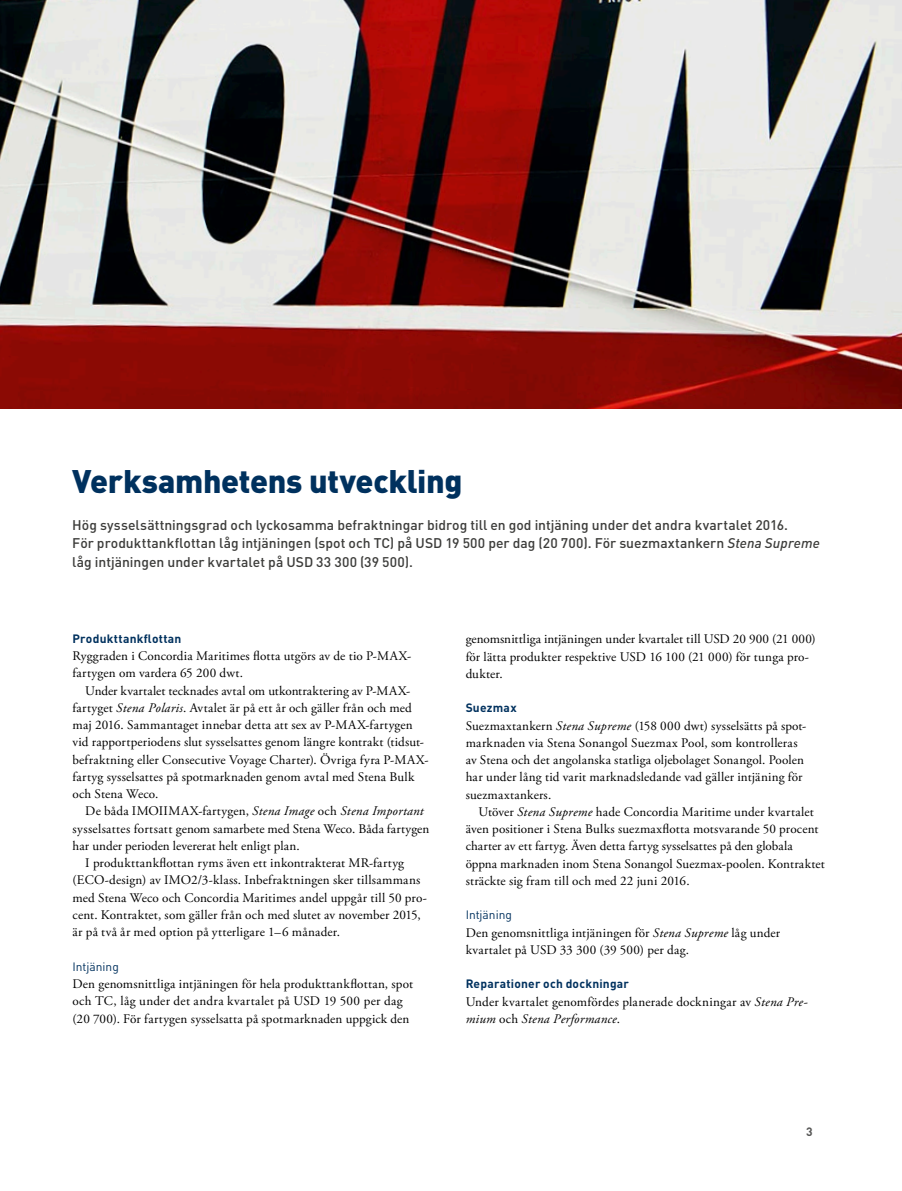
<style>
.page{position:relative;width:902px;height:1191px;background:#fff}
.page>*{position:absolute;margin:0;border:0;box-sizing:border-box;transform-origin:0 0}
.t1{font:900 32.25px "DINOT";letter-spacing:-.01em;color:#00315e}
.t2{font:500 13.8px/18.8px "DINOT";color:#3c3c3a}
.t3{font:13.2px/17.2px "Adobe Garamond Pro";letter-spacing:.015em;color:#000}
.t4{font:700 12px "DINOT";letter-spacing:.02em;color:#00315e}
.t5{font:12px "DINOT";color:#00315e}
.t6{font:700 12px "DINOT";color:#565655}
.s1{font-style:italic}
</style>
<div class="page">
<img style="left:0;top:0;width:901px;height:408px">
<h1 class="t1" style="left:72px;top:459px;width:391px">Verksamhetens utveckling</h1>
<p class="t2" style="left:72px;top:514px;width:749px">Hög sysselsättningsgrad och lyckosamma befraktningar bidrog till en god intjäning under det andra kvartalet 2016.<br>För produkttankflottan låg intjäningen (spot och TC) på USD 19 500 per dag (20 700). För suezmaxtankern <span class="s1">Stena Supreme </span>låg intjäningen under kvartalet på USD 33 300 (39 500).</p>
<p class="t4" style="left:72px;top:630px;width:110px">Produkttankflottan</p>
<p class="t3" style="left:72px;top:648px;width:340px">Ryggraden i Concordia Maritimes flotta utgörs av de tio P-MAX&shy;fartygen om vardera 65 200 dwt.</p>
<p class="t3" style="left:72px;top:682px;width:357px;text-indent:13px">Under kvartalet tecknades avtal om utkontraktering av P-MAX&shy;fartyget <span class="s1">Stena Polaris</span>. Avtalet är på ett år och gäller från och med maj 2016. Sammantaget innebar detta att sex av P-MAX-fartygen vid rapportperiodens slut sysselsattes genom längre kontrakt (tidsut&shy;befraktning eller Consecutive Voyage Charter). Övriga fyra P-MAX&shy;fartyg sysselsattes på spotmarknaden genom avtal med Stena Bulk och Stena Weco.</p>
<p class="t3" style="left:85px;top:803px;width:340px">De båda IMOIIMAX-fartygen, <span class="s1">Stena Image</span> och <span class="s1">Stena Important</span></p>
<p class="t3" style="left:72px;top:820px;width:358px">sysselsattes fortsatt genom samarbete med Stena Weco. Båda fartygen</p>
<p class="t3" style="left:72px;top:837px;width:229px">har under perioden levererat helt enligt plan.</p>
<p class="t3" style="left:85px;top:855px;width:320px">I produkttankflottan ryms även ett inkontrakterat MR-fartyg</p>
<p class="t3" style="left:72px;top:872px;width:349px">(ECO-design) av IMO2/3-klass. Inbefraktningen sker tillsammans</p>
<p class="t3" style="left:72px;top:889px;width:356px">med Stena Weco och Concordia Maritimes andel uppgår till 50 pro-</p>
<p class="t3" style="left:72px;top:906px;width:349px">cent. Kontraktet, som gäller från och med slutet av november 2015,</p>
<p class="t3" style="left:72px;top:924px;width:269px">är på två år med option på ytterligare 1–6 månader.</p>
<p class="t5" style="left:72px;top:958px;width:48px">Intjäning</p>
<p class="t3" style="left:72px;top:975px;width:342px">Den genomsnittliga intjäningen för hela produkttankflottan, spot och TC, låg under det andra kvartalet på USD 19 500 per dag (20 700). För fartygen sysselsatta på spotmarknaden uppgick den</p>
<p class="t3" style="left:465px;top:631px;width:351px">genomsnittliga intjäningen under kvartalet till USD 20 900 (21 000) för lätta produkter respektive USD 16 100 (21 000) för tunga pro&shy;dukter.</p>
<p class="t4" style="left:465px;top:700px;width:52px">Suezmax</p>
<p class="t3" style="left:465px;top:717px;width:342px">Suezmaxtankern <span class="s1">Stena Supreme</span> (158 000 dwt) sysselsätts på spot&shy;marknaden via Stena Sonangol Suezmax Pool, som kontrolleras av Stena och det angolanska statliga oljebolaget Sonangol. Poolen har under lång tid varit marknadsledande vad gäller intjäning för suezmaxtankers.</p>
<p class="t3" style="left:465px;top:803px;width:361px;text-indent:13px">Utöver <span class="s1">Stena Supreme</span> hade Concordia Maritime under kvartalet även positioner i Stena Bulks suezmaxflotta motsvarande 50 procent charter av ett fartyg. Även detta fartyg sysselsattes på den globala öppna marknaden inom Stena Sonangol Suezmax-poolen. Kontraktet sträckte sig fram till och med 22 juni 2016.</p>
<p class="t5" style="left:465px;top:907px;width:48px">Intjäning</p>
<p class="t3" style="left:465px;top:924px;width:316px">Den genomsnittliga intjäningen för <span class="s1">Stena Supreme</span> låg under kvartalet på USD 33 300 (39 500) per dag.</p>
<p class="t4" style="left:465px;top:976px;width:165px">Reparationer och dockningar</p>
<p class="t3" style="left:465px;top:993px;width:343px">Under kvartalet genomfördes planerade dockningar av <span class="s1">Stena Pre&shy;mium</span> och <span class="s1">Stena Performance</span>.</p>
<p class="t6" style="left:806px;top:1123px;width:8px">3</p>
</div>
